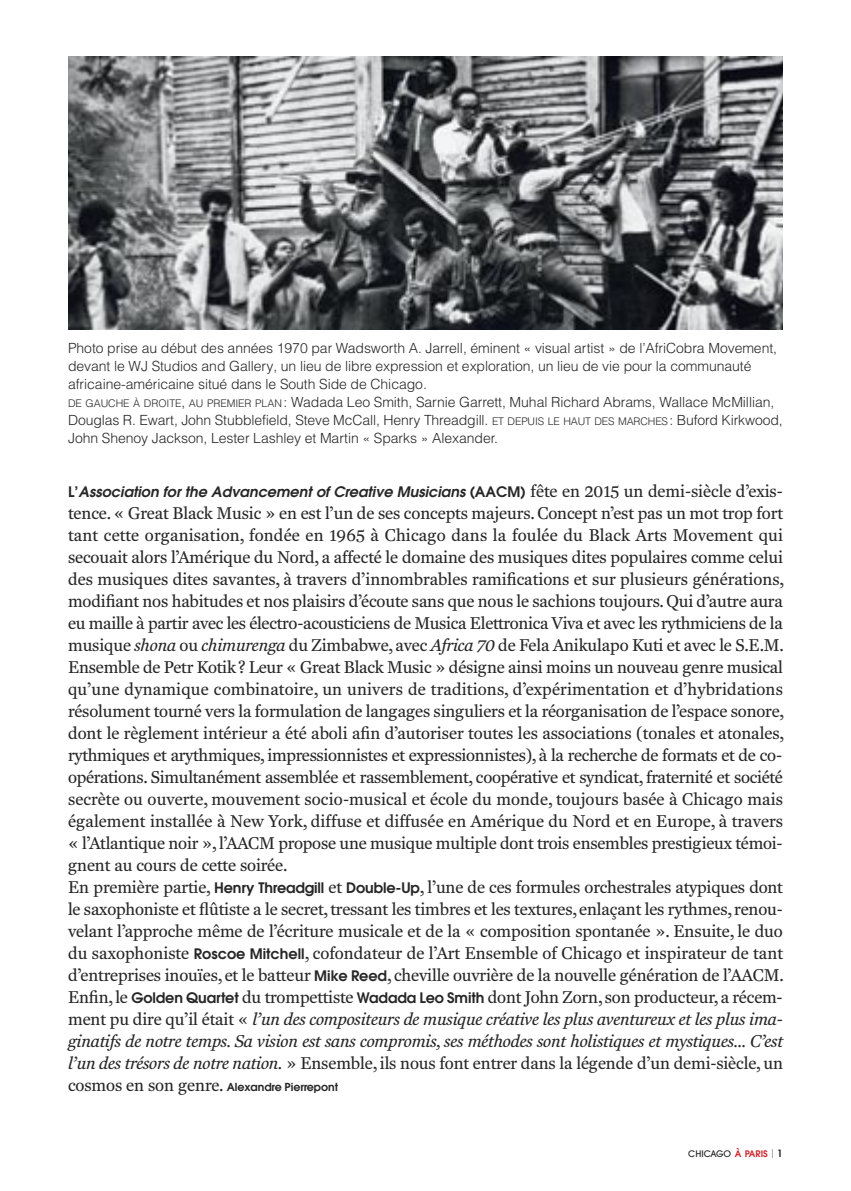
<style>
.page{position:relative;width:851px;height:1191px;background:#fff}
.page>*{position:absolute;margin:0;border:0;box-sizing:border-box;transform-origin:0 0}
.t1{font:17.4px/22px "Fenway";letter-spacing:-.005em;color:#272627}
.t2{font:italic 600 14.4px "ITC Avant Garde Pro";color:#272627}
.t3{font:300 14px/18px "Helvetica LT Pro";letter-spacing:-.005em;color:#272627}
.t4{font:600 11px "ITC Avant Garde Pro";letter-spacing:-.005em;color:#272627}
.t5{font:500 9px "ITC Avant Garde Pro";color:#272627}
.s1{font-size:10.4px}
.s2{font-style:normal}
.s3{font-family:"Fenway";font-weight:400;font-style:normal;font-size:17.4px}
.s4{font-style:italic}
.s5{font-family:"ITC Avant Garde Pro";font-weight:600;font-size:14.4px}
.s6{font-family:"Fenway";font-weight:400;font-size:17.4px}
.s7{font-weight:600;color:#cc262b}
.s8{font-weight:200;font-size:12px}
.s9{font-weight:600;font-size:10px}
</style>
<div class="page">
<img style="left:68px;top:57px;width:714px;height:273px">
<p class="t3" style="left:68px;top:340px;width:716px">Photo prise au début des années 1970 par Wadsworth A. Jarrell, éminent « visual artist » de l’AfriCobra Movement, devant le WJ Studios and Gallery, un lieu de libre expression et exploration, un lieu de vie pour la communauté africaine-américaine situé dans le South Side de Chicago.<br><span class="s1">DE GAUCHE À DROITE</span>, <span class="s1">AU PREMIER PLAN</span> : Wadada Leo Smith, Sarnie Garrett, Muhal Richard Abrams, Wallace McMillian, Douglas R. Ewart, John Stubblefield, Steve McCall, Henry Threadgill. <span class="s1">ET DEPUIS LE HAUT DES MARCHES</span> : Buford Kirkwood, John Shenoy Jackson, Lester Lashley et Martin « Sparks » Alexander.</p>
<p class="t2" style="left:68px;top:483px;width:716px"><span class="s2">L’</span>Association for the Advancement of Creative Musicians <span class="s2">(AACM)</span> <span class="s3">fête en 2015 un demi-siècle d’exis-</span></p>
<p class="t1" style="left:68px;top:503px;width:717px">tence. « Great Black Music » en est l’un de ses concepts majeurs. Concept n’est pas un mot trop fort tant cette organisation, fondée en 1965 à Chicago dans la foulée du Black Arts Movement qui secouait alors l’Amérique du Nord, a affecté le domaine des musiques dites populaires comme celui des musiques dites savantes, à travers d’innombrables ramifications et sur plusieurs générations, modifiant nos habitudes et nos plaisirs d’écoute sans que nous le sachions toujours. Qui d’autre aura eu maille à partir avec les électro-acousticiens de Musica Elettronica Viva et avec les rythmiciens de la musique <span class="s4">shona</span> ou <span class="s4">chimurenga</span> du Zimbabwe, avec <span class="s4">Africa 70</span> de Fela Anikulapo Kuti et avec le S.E.M.<br>Ensemble de Petr Kotik? Leur « Great Black Music » désigne ainsi moins un nouveau genre musical qu’une dynamique combinatoire, un univers de traditions, d’expérimentation et d’hybridations résolument tourné vers la formulation de langages singuliers et la réorganisation de l’espace sonore, dont le règlement intérieur a été aboli afin d’autoriser toutes les associations (tonales et atonales, rythmiques et arythmiques, impressionnistes et expressionnistes), à la recherche de formats et de co&shy;opérations. Simultanément assemblée et rassemblement, coopérative et syndicat, fraternité et société secrète ou ouverte, mouvement socio-musical et école du monde, toujours basée à Chicago mais également installée à New York, diffuse et diffusée en Amérique du Nord et en Europe, à travers « l’Atlantique noir », l’AACM propose une musique multiple dont trois ensembles prestigieux témoi&shy;gnent au cours de cette soirée.<br>En première partie, <span class="s5">Henry Threadgill</span> et <span class="s5">Double-Up</span>, l’une de ces formules orchestrales atypiques dont le saxophoniste et flûtiste a le secret, tressant les timbres et les textures, enlaçant les rythmes, renou&shy;velant l’approche même de l’écriture musicale et de la « composition spontanée ». Ensuite, le duo du saxophoniste <span class="s5">Roscoe Mitchell</span>, cofondateur de l’Art Ensemble of Chicago et inspirateur de tant d’entreprises inouïes, et le batteur <span class="s5">Mike Reed</span>, cheville ouvrière de la nouvelle génération de l’AACM.<br>Enfin, le <span class="s5">Golden Quartet</span> du trompettiste <span class="s5">Wadada Leo Smith</span> dont John Zorn, son producteur, a récem&shy;ment pu dire qu’il était « <span class="s4">l’un des compositeurs de musique créative les plus aventureux et les plus ima&shy;ginatifs de notre temps. Sa vision est sans compromis, ses méthodes sont holistiques et mystiques… C’est l’un des trésors de notre nation.</span> » Ensemble, ils nous font entrer dans la légende d’un demi-siècle, un</p>
<p class="t4" style="left:68px;top:1083px;width:271px"><span class="s6">cosmos en son genre.</span> Alexandre Pierrepont</p>
<p class="t5" style="left:688px;top:1148px;width:96px">CHICAGO <span class="s7">À PARIS</span> <span class="s8">I</span> <span class="s9">1</span></p>
</div>
